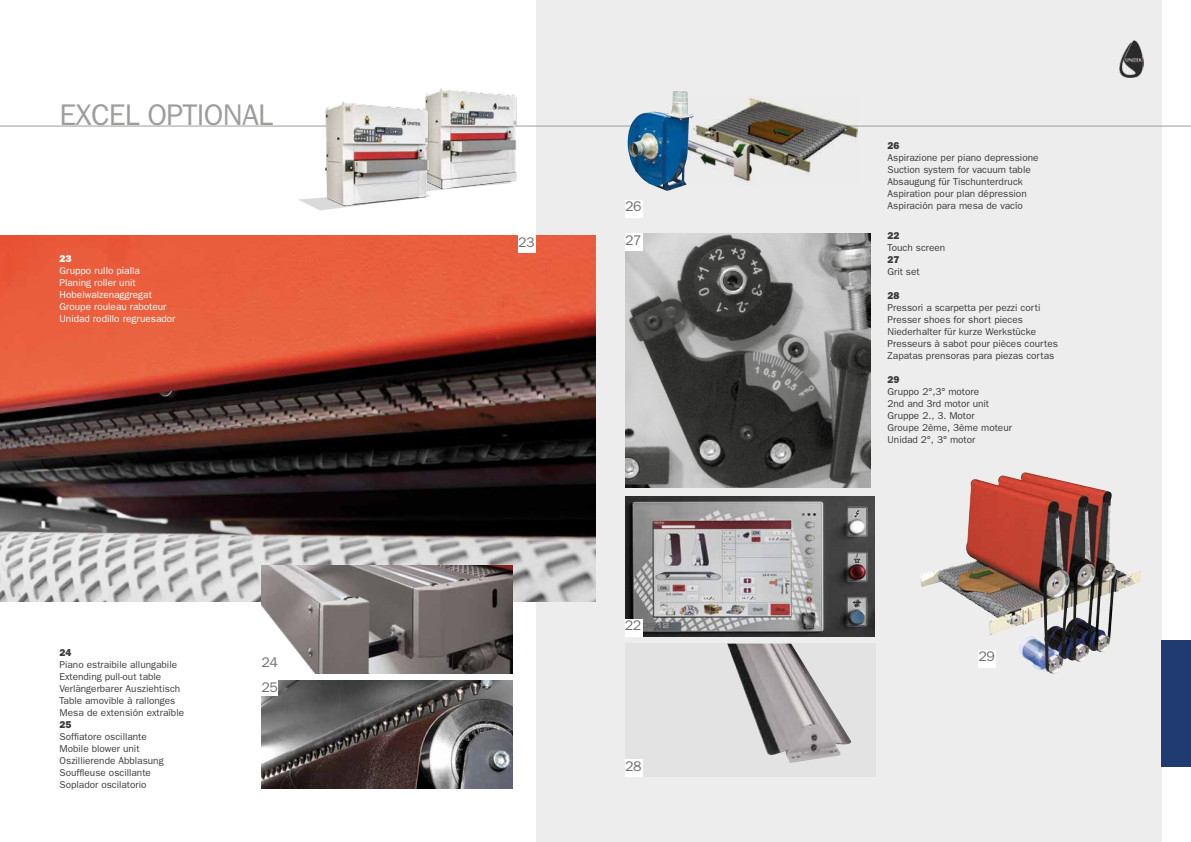
<style>
.page{position:relative;width:1191px;height:842px;background:#fff}
.page>*{position:absolute;margin:0;border:0;box-sizing:border-box;transform-origin:0 0}
.t1{font:30px "Franklin Gothic";letter-spacing:-.025em;color:#9d9d9c}
.t2{font:14px/24.8px "Franklin Gothic";letter-spacing:-.025em;color:#706f6f}
.t3{font:10px/12px "Franklin Gothic";color:#3c3c3b}
.t4{font:10px/12px "Franklin Gothic";color:#fff}
.t5{font:800 10px "Franklin Gothic";letter-spacing:.005em;color:#3c3c3b}
.t6{font:800 10px "Franklin Gothic";color:#fff}
</style>
<div class="page">
<div style="left:536px;top:0;width:625px;height:842px;background:#ededed"></div>
<div style="left:625px;top:644px;width:250px;height:133px;background:#e3e3e3"></div>
<img style="left:727px;top:644px;width:124px;height:119px">
<div style="left:1161px;top:641px;width:30px;height:126px;background:#1f3b71"></div>
<img style="left:0;top:235px;width:595px;height:366px">
<hr style="left:847px;top:126px;width:344px;height:1px;background:#9d9d9c">
<hr style="left:0;top:126px;width:631px;height:1px;background:#9d9d9c">
<img style="left:261px;top:566px;width:251px;height:108px">
<img style="left:261px;top:680px;width:251px;height:108px">
<img style="left:625px;top:234px;width:245px;height:254px">
<img style="left:625px;top:496px;width:249px;height:140px">
<div style="left:625px;top:619px;width:17px;height:17px;background:#fff"></div>
<div style="left:518px;top:235px;width:18px;height:18px;background:#fff"></div>
<div style="left:625px;top:234px;width:18px;height:17px;background:#fff"></div>
<div style="left:625px;top:759px;width:18px;height:18px;background:#fff"></div>
<div style="left:261px;top:655px;width:18px;height:18px;background:#fff"></div>
<div style="left:261px;top:680px;width:17px;height:16px;background:#fff"></div>
<img style="left:920px;top:472px;width:221px;height:202px">
<img style="left:1119px;top:40px;width:24px;height:38px">
<div style="left:625px;top:200px;width:18px;height:17px;background:#fff"></div>
<img style="left:694px;top:96px;width:163px;height:86px">
<img style="left:627px;top:91px;width:67px;height:100px">
<img style="left:426px;top:89px;width:91px;height:83px">
<div style="left:426px;top:172px;width:17px;height:17px;background:#000;opacity:.3"></div>
<div style="left:441px;top:171px;width:76px;height:18px;background:#000;opacity:.3"></div>
<svg style="left:298px;top:174px;width:214px;height:36px"></svg>
<img style="left:326px;top:101px;width:103px;height:107px">
<h1 class="t1" style="left:60px;top:97px;width:215px">EXCEL OPTIONAL</h1>
<p class="t6" style="left:60px;top:253px;width:14px">23</p>
<p class="t4" style="left:60px;top:265px;width:117px">Gruppo rullo pialla<br>Planing roller unit<br>Hobelwalzenaggregat<br>Groupe rouleau raboteur<br>Unidad rodillo regruesador</p>
<p class="t5" style="left:60px;top:647px;width:14px">24</p>
<p class="t3" style="left:60px;top:659px;width:126px">Piano estraibile allungabile<br>Extending pull-out table<br>Verlängerbarer Ausziehtisch<br>Table amovible à rallonges<br>Mesa de extensión extraíble</p>
<p class="t5" style="left:60px;top:719px;width:14px">25</p>
<p class="t3" style="left:60px;top:731px;width:106px">Soffiatore oscillante<br>Mobile blower unit<br>Oszillierende Abblasung<br>Souffleuse oscillante<br>Soplador oscilatorio</p>
<h2 class="t2" style="left:261px;top:649px;width:18px">24<br>25</h2>
<p class="t5" style="left:887px;top:140px;width:14px">26</p>
<p class="t3" style="left:887px;top:152px;width:152px">Aspirazione per piano depressione Suction system for vacuum table Absaugung für Tischunterdruck Aspiration pour plan dépression</p>
<h2 class="t2" style="left:625px;top:194px;width:18px">26</h2>
<p class="t3" style="left:887px;top:200px;width:137px">Aspiración para mesa de vacío</p>
<h2 class="t2" style="left:518px;top:229px;width:18px">23</h2>
<h2 class="t2" style="left:625px;top:228px;width:18px">27</h2>
<h2 class="t2" style="left:625px;top:613px;width:18px">22</h2>
<h2 class="t2" style="left:625px;top:753px;width:18px">28</h2>
<p class="t5" style="left:887px;top:230px;width:14px">22</p>
<p class="t3" style="left:887px;top:241px;width:59px">Touch screen</p>
<p class="t5" style="left:887px;top:254px;width:14px">27</p>
<p class="t3" style="left:887px;top:265px;width:34px">Grit set</p>
<p class="t5" style="left:887px;top:290px;width:14px">28</p>
<p class="t3" style="left:887px;top:301px;width:172px">Pressori a scarpetta per pezzi corti Presser shoes for short pieces Niederhalter für kurze Werkstücke Presseurs à sabot pour pièces courtes Zapatas prensoras para piezas cortas</p>
<p class="t5" style="left:887px;top:374px;width:14px">29</p>
<p class="t3" style="left:887px;top:385px;width:126px">Gruppo 2°,3° motore<br>2nd and 3rd motor unit<br>Gruppe 2., 3. Motor<br>Groupe 2ème, 3ème moteur<br>Unidad 2°, 3° motor</p>
<h2 class="t2" style="left:978px;top:644px;width:18px">29</h2>
</div>
